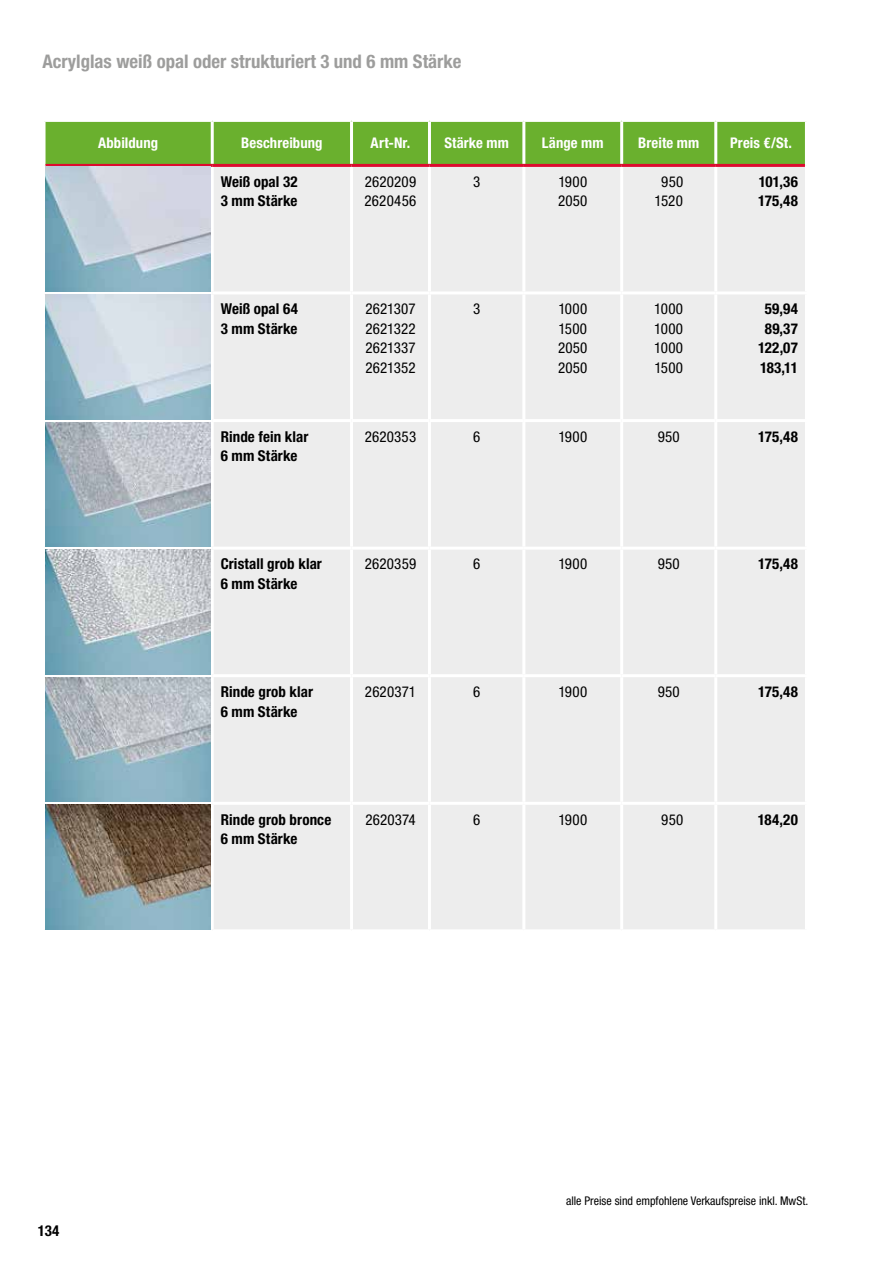
<style>
.page{position:relative;width:893px;height:1263px;background:#fff}
.page>*{position:absolute;margin:0;border:0;box-sizing:border-box;transform-origin:0 0}
.t1{font:700 condensed 18.75px "Helvetica Neue LT Pro";color:#9d9d9c}
.t2{font:700 condensed 15px/19.5px "Helvetica Neue LT Pro";letter-spacing:.005em;color:#000}
.t3{font:condensed 15px/19.5px "Helvetica Neue LT Pro";letter-spacing:.015em;color:#000;text-align:justify}
.t4{font:700 condensed 14.7px "Helvetica Neue LT Pro";letter-spacing:.005em;color:#fff}
.t5{font:condensed 12px "Helvetica Neue LT Pro";color:#000}
</style>
<div class="page">
<div style="left:46px;top:122px;width:759px;height:42px;background:#6ab02e"></div>
<div style="left:214px;top:167px;width:591px;height:762px;background:#ededed"></div>
<hr style="left:350px;top:167px;width:3px;height:124px;background:#fff">
<hr style="left:428px;top:167px;width:3px;height:124px;background:#fff">
<hr style="left:522px;top:167px;width:3px;height:124px;background:#fff">
<hr style="left:620px;top:167px;width:3px;height:124px;background:#fff">
<hr style="left:714px;top:167px;width:3px;height:124px;background:#fff">
<hr style="left:212px;top:291px;width:139px;height:3px;background:#fff">
<hr style="left:351px;top:291px;width:78px;height:3px;background:#fff">
<hr style="left:429px;top:291px;width:95px;height:3px;background:#fff">
<hr style="left:524px;top:291px;width:98px;height:3px;background:#fff">
<hr style="left:622px;top:291px;width:94px;height:3px;background:#fff">
<hr style="left:716px;top:291px;width:92px;height:3px;background:#fff">
<hr style="left:350px;top:294px;width:3px;height:125px;background:#fff">
<hr style="left:428px;top:294px;width:3px;height:125px;background:#fff">
<hr style="left:522px;top:294px;width:3px;height:125px;background:#fff">
<hr style="left:620px;top:294px;width:3px;height:125px;background:#fff">
<hr style="left:714px;top:294px;width:3px;height:125px;background:#fff">
<hr style="left:212px;top:419px;width:139px;height:3px;background:#fff">
<hr style="left:351px;top:419px;width:78px;height:3px;background:#fff">
<hr style="left:350px;top:422px;width:3px;height:125px;background:#fff">
<hr style="left:429px;top:419px;width:95px;height:3px;background:#fff">
<hr style="left:428px;top:422px;width:3px;height:125px;background:#fff">
<hr style="left:524px;top:419px;width:98px;height:3px;background:#fff">
<hr style="left:522px;top:422px;width:3px;height:125px;background:#fff">
<hr style="left:622px;top:419px;width:94px;height:3px;background:#fff">
<hr style="left:620px;top:422px;width:3px;height:125px;background:#fff">
<hr style="left:716px;top:419px;width:92px;height:3px;background:#fff">
<hr style="left:714px;top:422px;width:3px;height:125px;background:#fff">
<hr style="left:212px;top:547px;width:139px;height:3px;background:#fff">
<hr style="left:351px;top:547px;width:78px;height:3px;background:#fff">
<hr style="left:350px;top:550px;width:3px;height:124px;background:#fff">
<hr style="left:429px;top:547px;width:95px;height:3px;background:#fff">
<hr style="left:428px;top:550px;width:3px;height:124px;background:#fff">
<hr style="left:524px;top:547px;width:98px;height:3px;background:#fff">
<hr style="left:522px;top:550px;width:3px;height:124px;background:#fff">
<hr style="left:622px;top:547px;width:94px;height:3px;background:#fff">
<hr style="left:620px;top:550px;width:3px;height:124px;background:#fff">
<hr style="left:716px;top:547px;width:92px;height:3px;background:#fff">
<hr style="left:714px;top:550px;width:3px;height:124px;background:#fff">
<hr style="left:212px;top:674px;width:139px;height:3px;background:#fff">
<hr style="left:351px;top:674px;width:78px;height:3px;background:#fff">
<hr style="left:350px;top:677px;width:3px;height:125px;background:#fff">
<hr style="left:429px;top:674px;width:95px;height:3px;background:#fff">
<hr style="left:428px;top:677px;width:3px;height:125px;background:#fff">
<hr style="left:524px;top:674px;width:98px;height:3px;background:#fff">
<hr style="left:522px;top:677px;width:3px;height:125px;background:#fff">
<hr style="left:622px;top:674px;width:94px;height:3px;background:#fff">
<hr style="left:620px;top:677px;width:3px;height:125px;background:#fff">
<hr style="left:716px;top:674px;width:92px;height:3px;background:#fff">
<hr style="left:714px;top:677px;width:3px;height:125px;background:#fff">
<hr style="left:212px;top:802px;width:139px;height:3px;background:#fff">
<hr style="left:351px;top:802px;width:78px;height:3px;background:#fff">
<hr style="left:350px;top:805px;width:3px;height:124px;background:#fff">
<hr style="left:429px;top:802px;width:95px;height:3px;background:#fff">
<hr style="left:428px;top:805px;width:3px;height:124px;background:#fff">
<hr style="left:524px;top:802px;width:98px;height:3px;background:#fff">
<hr style="left:522px;top:805px;width:3px;height:124px;background:#fff">
<hr style="left:622px;top:802px;width:94px;height:3px;background:#fff">
<hr style="left:620px;top:805px;width:3px;height:124px;background:#fff">
<hr style="left:716px;top:802px;width:92px;height:3px;background:#fff">
<hr style="left:714px;top:805px;width:3px;height:124px;background:#fff">
<hr style="left:211px;top:122px;width:3px;height:42px;background:#fff">
<hr style="left:350px;top:122px;width:3px;height:42px;background:#fff">
<hr style="left:428px;top:122px;width:3px;height:42px;background:#fff">
<hr style="left:522px;top:122px;width:3px;height:42px;background:#fff">
<hr style="left:620px;top:122px;width:3px;height:42px;background:#fff">
<hr style="left:714px;top:122px;width:3px;height:42px;background:#fff">
<hr style="left:46px;top:164px;width:166px;height:3px;background:#dd0b2f">
<hr style="left:212px;top:164px;width:139px;height:3px;background:#dd0b2f">
<hr style="left:351px;top:164px;width:78px;height:3px;background:#dd0b2f">
<hr style="left:429px;top:164px;width:95px;height:3px;background:#dd0b2f">
<hr style="left:524px;top:164px;width:98px;height:3px;background:#dd0b2f">
<hr style="left:622px;top:164px;width:94px;height:3px;background:#dd0b2f">
<hr style="left:716px;top:164px;width:89px;height:3px;background:#dd0b2f">
<img style="left:46px;top:167px;width:165px;height:124px">
<img style="left:46px;top:294px;width:165px;height:125px">
<img style="left:46px;top:422px;width:165px;height:125px">
<img style="left:46px;top:550px;width:165px;height:124px">
<img style="left:46px;top:677px;width:165px;height:125px">
<img style="left:46px;top:805px;width:165px;height:124px">
<p class="t1" style="left:43px;top:50px;width:421px">Acrylglas weiß opal oder strukturiert 3 und 6 mm Stärke</p>
<p class="t4" style="left:98px;top:134px;width:62px">Abbildung</p>
<p class="t4" style="left:241px;top:134px;width:83px">Beschreibung</p>
<p class="t4" style="left:371px;top:134px;width:41px">Art-Nr.</p>
<p class="t4" style="left:444px;top:134px;width:66px">Stärke mm</p>
<p class="t4" style="left:542px;top:134px;width:63px">Länge mm</p>
<p class="t4" style="left:638px;top:134px;width:63px">Breite mm</p>
<p class="t4" style="left:730px;top:134px;width:63px">Preis €/St.</p>
<p class="t2" style="left:221px;top:172px;width:78px">Weiß opal 32<br>3 mm Stärke</p>
<p class="t3" style="left:365px;top:172px;width:53px">2620209<br>2620456</p>
<p class="t3" style="left:473px;top:172px;width:9px">3</p>
<p class="t3" style="left:558px;top:172px;width:31px">1900<br>2050</p>
<p class="t3" style="left:655px;top:172px;width:30px;text-align:center">950<br>1520</p>
<p class="t2" style="left:758px;top:172px;width:41px">101,36<br>175,48</p>
<p class="t2" style="left:221px;top:299px;width:79px">Weiß opal 64<br>3 mm Stärke</p>
<p class="t3" style="left:365px;top:299px;width:52px">2621307<br>2621322<br>2621337<br>2621352</p>
<p class="t3" style="left:473px;top:299px;width:9px">3</p>
<p class="t3" style="left:558px;top:299px;width:31px">1000<br>1500<br>2050<br>2050</p>
<p class="t3" style="left:654px;top:299px;width:30px">1000<br>1000<br>1000<br>1500</p>
<p class="t2" style="left:758px;top:299px;width:41px;text-align:center">59,94<br>89,37<br>122,07<br>183,11</p>
<p class="t2" style="left:221px;top:427px;width:89px">Rinde fein klar<br>6 mm Stärke</p>
<p class="t3" style="left:365px;top:427px;width:53px">2620353</p>
<p class="t3" style="left:473px;top:427px;width:9px">6</p>
<p class="t3" style="left:558px;top:427px;width:30px">1900</p>
<p class="t3" style="left:658px;top:427px;width:24px">950</p>
<p class="t2" style="left:758px;top:427px;width:41px">175,48</p>
<p class="t2" style="left:221px;top:554px;width:103px">Cristall grob klar<br>6 mm Stärke</p>
<p class="t3" style="left:365px;top:554px;width:53px">2620359</p>
<p class="t3" style="left:473px;top:554px;width:9px">6</p>
<p class="t3" style="left:558px;top:554px;width:30px">1900</p>
<p class="t3" style="left:658px;top:554px;width:24px">950</p>
<p class="t2" style="left:758px;top:554px;width:41px">175,48</p>
<p class="t2" style="left:221px;top:682px;width:94px">Rinde grob klar<br>6 mm Stärke</p>
<p class="t3" style="left:365px;top:682px;width:53px">2620371</p>
<p class="t3" style="left:473px;top:682px;width:9px">6</p>
<p class="t3" style="left:558px;top:682px;width:30px">1900</p>
<p class="t3" style="left:658px;top:682px;width:24px">950</p>
<p class="t2" style="left:758px;top:682px;width:41px">175,48</p>
<p class="t2" style="left:221px;top:810px;width:112px">Rinde grob bronce<br>6 mm Stärke</p>
<p class="t3" style="left:365px;top:809px;width:52px">2620374</p>
<p class="t3" style="left:473px;top:809px;width:9px">6</p>
<p class="t3" style="left:558px;top:809px;width:30px">1900</p>
<p class="t3" style="left:661px;top:809px;width:24px">950</p>
<p class="t2" style="left:758px;top:810px;width:42px">184,20</p>
<p class="t2" style="left:38px;top:1221px;width:23px">134</p>
<p class="t5" style="left:566px;top:1194px;width:244px">alle Preise sind empfohlene Verkaufspreise inkl. MwSt.</p>
</div>
